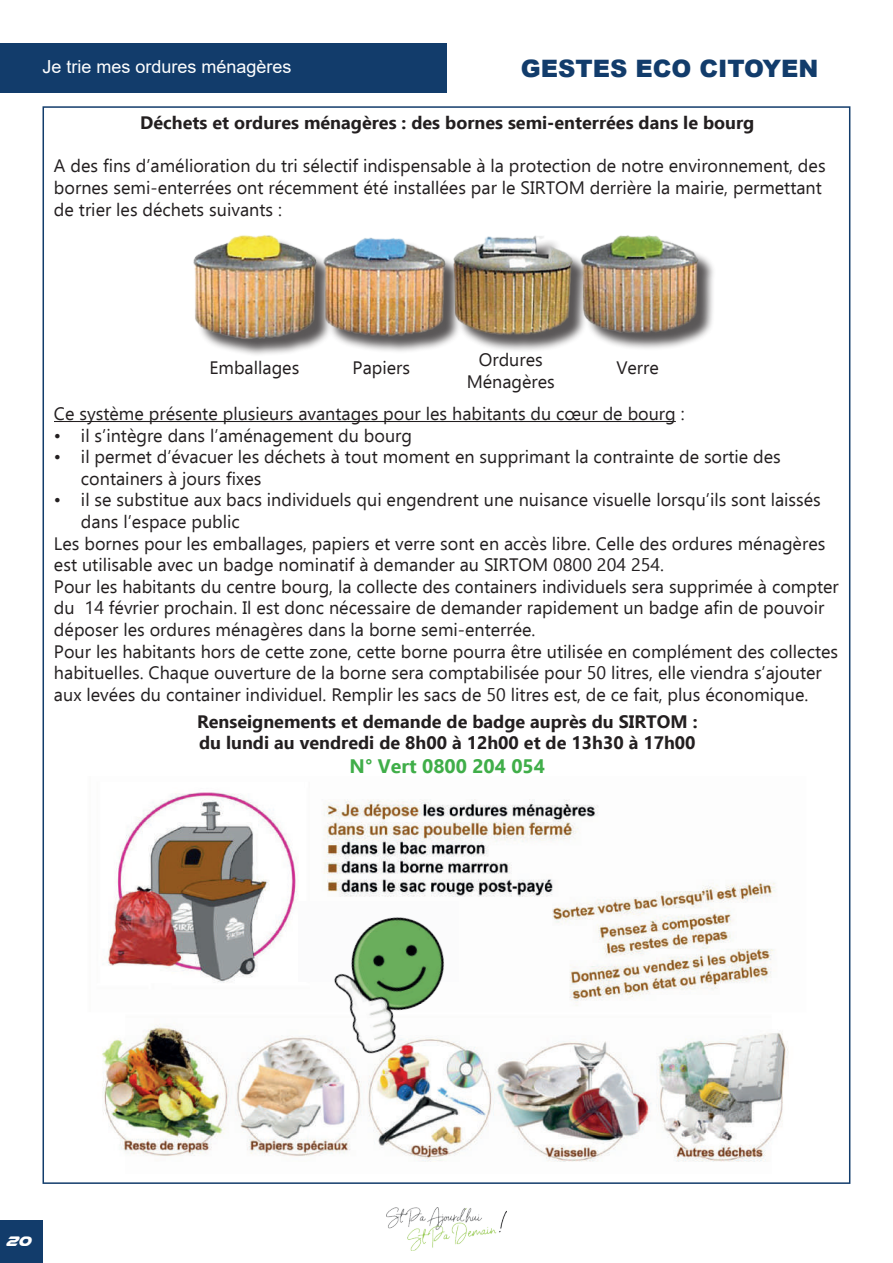
<style>
.page{position:relative;width:893px;height:1263px;background:#fff}
.page>*{position:absolute;margin:0;border:0;box-sizing:border-box;transform-origin:0 0}
.t1{font:900 24px "Arial";color:#123c6b}
.t2{font:700 19.5px "Ebrima";color:#40ae49}
.t3{font:18px/21.6px "Ebrima";color:#231f20}
.t4{font:700 18px/21.6px "Ebrima";color:#231f20}
.t5{font:18px "Arial";color:#fff}
.t6{font:18px "Airstrike";color:#fff}
</style>
<div class="page">
<div style="left:0;top:1220px;width:43px;height:43px;background:#123c6b"></div>
<img style="left:387px;top:1208px;width:119px;height:42px">
<div style="left:0;top:43px;width:446px;height:49px;background:#123c6b"></div>
<hr style="left:54px;top:421px;width:622px;height:1px;background:#231f20">
<img style="left:102px;top:792px;width:687px;height:370px">
<div style="left:298px;top:901px;width:160px;height:80px;background:#fbfbfc"></div>
<img style="left:319px;top:903px;width:148px;height:157px">
<div style="left:196px;top:238px;width:520px;height:119px;background:#231f20;opacity:.75"></div>
<img style="left:193px;top:235px;width:508px;height:107px">
<p class="t5" style="left:43px;top:54px;width:251px">Je trie mes ordures ménagères</p>
<h1 class="t1" style="left:521px;top:51px;width:299px">GESTES ECO CITOYEN</h1>
<p class="t4" style="left:140px;top:111px;width:616px">Déchets et ordures ménagères : des bornes semi-enterrées dans le bourg</p>
<p class="t3" style="left:54px;top:155px;width:773px">A des fins d’amélioration du tri sélectif indispensable à la protection de notre environnement, des bornes semi-enterrées ont récemment été installées par le SIRTOM derrière la mairie, permettant de trier les déchets suivants :</p>
<p class="t3" style="left:209px;top:356px;width:91px">Emballages</p>
<p class="t3" style="left:353px;top:356px;width:59px">Papiers</p>
<p class="t3" style="left:467px;top:348px;width:90px;text-align:center">Ordures<br>Ménagères</p>
<p class="t3" style="left:616px;top:356px;width:44px">Verre</p>
<p class="t3" style="left:54px;top:402px;width:632px">Ce système présente plusieurs avantages pour les habitants du cœur de bourg :</p>
<p class="t3" style="left:54px;top:424px;width:360px">• il s’intègre dans l’aménagement du bourg</p>
<p class="t3" style="left:81px;top:445px;width:701px;text-indent:-27px">• il permet d’évacuer les déchets à tout moment en supprimant la contrainte de sortie des containers à jours fixes</p>
<p class="t3" style="left:54px;top:489px;width:768px">• il se substitue aux bacs individuels qui engendrent une nuisance visuelle lorsqu’ils sont laissés</p>
<p class="t3" style="left:81px;top:510px;width:160px">dans l’espace public</p>
<p class="t3" style="left:54px;top:532px;width:773px">Les bornes pour les emballages, papiers et verre sont en accès libre. Celle des ordures ménagères</p>
<p class="t3" style="left:54px;top:553px;width:611px">est utilisable avec un badge nominatif à demander au SIRTOM 0800 204 254.</p>
<p class="t3" style="left:54px;top:575px;width:786px">Pour les habitants du centre bourg, la collecte des containers individuels sera supprimée à compter</p>
<p class="t3" style="left:54px;top:597px;width:772px">du 14 février prochain. Il est donc nécessaire de demander rapidement un badge afin de pouvoir</p>
<p class="t3" style="left:54px;top:618px;width:483px">déposer les ordures ménagères dans la borne semi-enterrée.</p>
<p class="t3" style="left:54px;top:640px;width:786px">Pour les habitants hors de cette zone, cette borne pourra être utilisée en complément des collectes</p>
<p class="t3" style="left:54px;top:661px;width:769px">habituelles. Chaque ouverture de la borne sera comptabilisée pour 50 litres, elle viendra s’ajouter</p>
<p class="t3" style="left:54px;top:683px;width:756px">aux levées du container individuel. Remplir les sacs de 50 litres est, de ce fait, plus économique.</p>
<p class="t4" style="left:197px;top:709px;width:502px">Renseignements et demande de badge auprès du SIRTOM : du lundi au vendredi de 8h00 à 12h00 et de 13h30 à 17h00</p>
<p class="t2" style="left:350px;top:750px;width:197px">N° Vert 0800 204 054</p>
<p class="t6" style="left:6px;top:1232px;width:26px">20</p>
</div>
